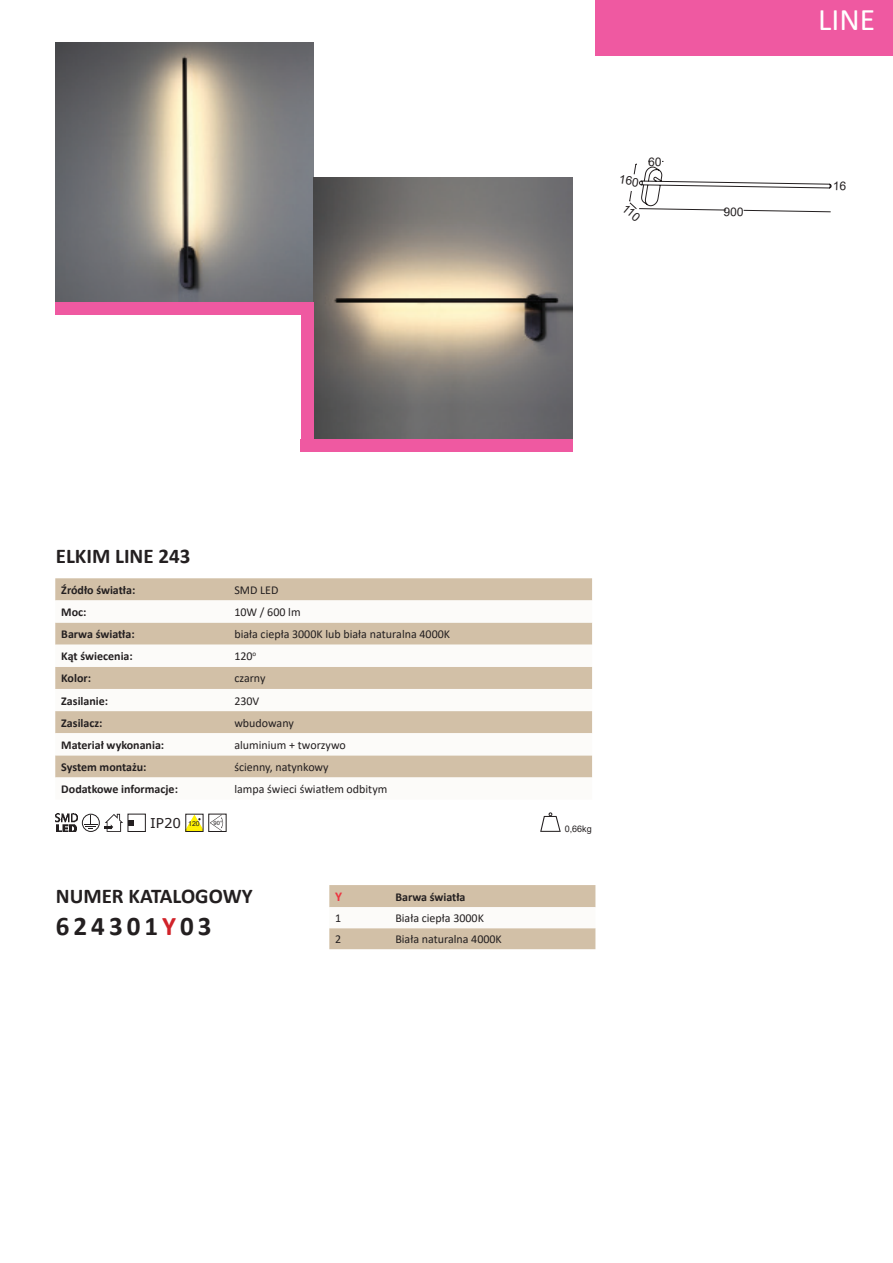
<style>
.page{position:relative;width:893px;height:1263px;background:#fff}
.page>*{position:absolute;margin:0;border:0;box-sizing:border-box;transform-origin:0 0}
.t1{font:31.5px "Calibri";color:#fff}
.t2{font:700 27px "Calibri";letter-spacing:.15em;color:#231f20}
.t3{font:700 21px "Calibri";color:#231f20}
.t4{font:13.5px "Verdana";color:#231f20}
.t5{font:700 13.5px "Calibri";color:#ec3642}
.t6{font:12px "Calibri";color:#231f20}
.t7{font:700 12px "Calibri";color:#231f20}
.t8{font:9px "Arial";color:#231f20}
.t9{font:5.85px "Arial";color:#231f20}
.s1{color:#d1232a}
</style>
<div class="page">
<div style="left:595px;top:0;width:298px;height:55px;background:#ef59a1"></div>
<div style="left:55px;top:578px;width:537px;height:22px;background:#d2c0a7"></div>
<svg style="left:55px;top:600px;width:537px;height:178px"></svg>
<img style="left:55px;top:43px;width:259px;height:259px">
<img style="left:313px;top:177px;width:260px;height:262px">
<div style="left:301px;top:302px;width:12px;height:142px;background:#ef59a1"></div>
<div style="left:301px;top:439px;width:272px;height:13px;background:#ef59a1"></div>
<div style="left:55px;top:302px;width:247px;height:13px;background:#ef59a1"></div>
<svg style="left:540px;top:813px;width:21px;height:19px"></svg>
<div style="left:128px;top:814px;width:18px;height:18px;border:1px solid #231f20"></div>
<svg style="left:104px;top:814px;width:30px;height:18px"></svg>
<svg style="left:84px;top:816px;width:14px;height:13px"></svg>
<div style="left:82px;top:814px;width:18px;height:18px;border:1px solid #231f20;border-radius:50%"></div>
<div style="left:185px;top:814px;width:18px;height:18px;border:1px solid #231f20"></div>
<svg style="left:186px;top:814px;width:17px;height:17px"></svg>
<svg style="left:210px;top:816px;width:13px;height:14px"></svg>
<div style="left:208px;top:814px;width:19px;height:18px;border:1px solid #231f20"></div>
<img style="left:55px;top:814px;width:22px;height:18px">
<svg style="left:329px;top:885px;width:266px;height:64px"></svg>
<svg style="left:629px;top:160px;width:203px;height:53px"></svg>
<h3 class="t3" style="left:56px;top:541px;width:136px">ELKIM LINE 243</h3>
<p class="t7" style="left:61px;top:581px;width:76px">Źródło światła:</p>
<p class="t6" style="left:234px;top:581px;width:46px">SMD LED</p>
<p class="t7" style="left:61px;top:603px;width:27px">Moc:</p>
<p class="t6" style="left:234px;top:604px;width:68px">10W / 600 lm</p>
<p class="t7" style="left:61px;top:626px;width:75px">Barwa światła:</p>
<p class="t6" style="left:234px;top:626px;width:217px">biała ciepła 3000K lub biała naturalna 4000K</p>
<p class="t7" style="left:61px;top:648px;width:73px">Kąt świecenia:</p>
<p class="t6" style="left:234px;top:648px;width:23px">120<sup>o</sup></p>
<p class="t7" style="left:61px;top:670px;width:31px">Kolor:</p>
<p class="t6" style="left:234px;top:670px;width:33px">czarny</p>
<p class="t7" style="left:61px;top:692px;width:48px">Zasilanie:</p>
<p class="t6" style="left:234px;top:692px;width:27px">230V</p>
<p class="t7" style="left:61px;top:714px;width:43px">Zasilacz:</p>
<p class="t6" style="left:234px;top:714px;width:61px">wbudowany</p>
<p class="t7" style="left:61px;top:736px;width:104px">Materiał wykonania:</p>
<p class="t6" style="left:234px;top:736px;width:113px">aluminium + tworzywo</p>
<p class="t7" style="left:61px;top:758px;width:87px">System montażu:</p>
<p class="t6" style="left:234px;top:759px;width:96px">ścienny, natynkowy</p>
<p class="t7" style="left:61px;top:780px;width:118px">Dodatkowe informacje:</p>
<p class="t6" style="left:234px;top:781px;width:154px">lampa świeci światłem odbitym</p>
<p class="t4" style="left:150px;top:814px;width:51px">IP20 <sup>120</sup></p>
<p class="t9" style="left:214px;top:818px;width:10px">90°</p>
<h3 class="t3" style="left:56px;top:881px;width:198px">NUMER KATALOGOWY</h3>
<h2 class="t2" style="left:56px;top:907px;width:157px">624301<span class="s1">Y</span>03</h2>
<p class="t5" style="left:335px;top:887px;width:9px">Y</p>
<p class="t7" style="left:395px;top:888px;width:72px">Barwa światła</p>
<p class="t6" style="left:335px;top:910px;width:8px">1</p>
<p class="t6" style="left:395px;top:910px;width:90px">Biała ciepła 3000K</p>
<p class="t6" style="left:335px;top:931px;width:8px">2</p>
<p class="t6" style="left:395px;top:931px;width:108px">Biała naturalna 4000K</p>
<p class="t8" style="left:565px;top:822px;width:29px">0,66kg</p>
<h1 class="t1" style="left:818px;top:-2px;width:58px">LINE</h1>
</div>
